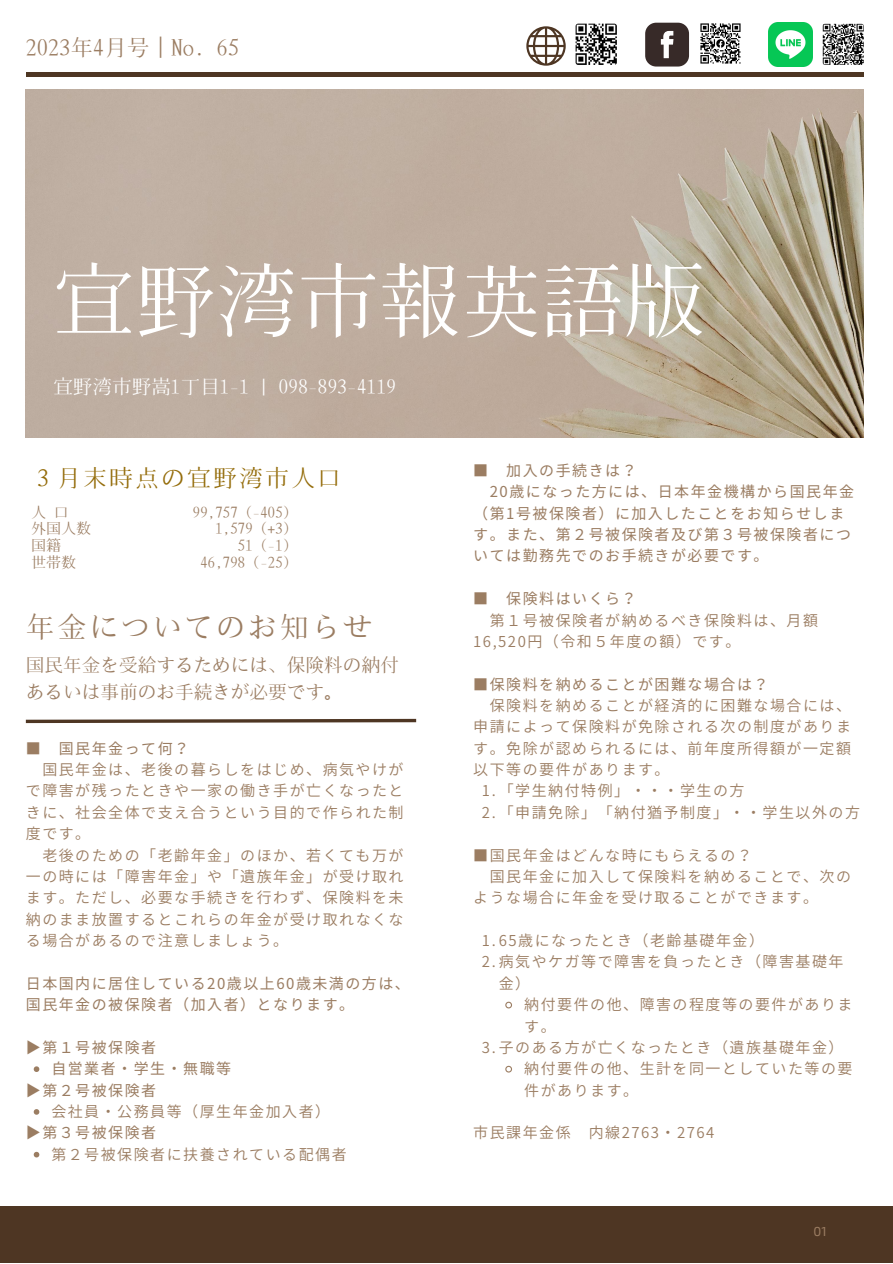
<style>
.page{position:relative;width:893px;height:1264px;background:#fff}
.page>*{position:absolute;margin:0;border:0;box-sizing:border-box;transform-origin:0 0}
.t1{font:81.3px "Generic 3";color:#fff}
.t2{font:29.1px "Generic 3";letter-spacing:.09em;color:#9b7d62}
.t3{font:23.85px "Generic 3";letter-spacing:.09em;color:#946c0a}
.t4{font:22.5px "Generic 3";color:#9b7d62}
.t5{font:19.65px "Generic 3";color:#fff}
.t6{font:18.6px/27px "Generic 3";color:#9b7d62}
.t7{font:15px/21.3px "Generic 2";letter-spacing:.1em;color:#9b7d62;text-align:justify}
.t8{font:15px/21.3px "Generic 1";letter-spacing:.1em;color:#9b7d62}
.t9{font:15px/16.8px "Generic 3";color:#9b7d62}
.t10{font:13.05px "Generic 0";color:#9b7d62}
</style>
<div class="page">
<div style="left:0;top:1206px;width:892px;height:56px;background:#4e3623"></div>
<hr style="left:26px;top:73px;width:837px;height:3px;background:#4e3623">
<svg style="left:34px;top:1066px;width:5px;height:5px"></svg>
<svg style="left:34px;top:1109px;width:5px;height:5px"></svg>
<svg style="left:34px;top:1151px;width:5px;height:6px"></svg>
<img style="left:768px;top:23px;width:44px;height:44px">
<svg style="left:526px;top:26px;width:39px;height:40px"></svg>
<svg style="left:645px;top:23px;width:44px;height:44px;background:#584d4c"></svg>
<img style="left:698px;top:22px;width:44px;height:44px;border-radius:3px">
<img style="left:822px;top:24px;width:41px;height:41px;border-radius:3px">
<img style="left:575px;top:24px;width:41px;height:41px;border-radius:3px">
<svg style="left:25px;top:718px;width:392px;height:6px"></svg>
<img style="left:26px;top:90px;width:837px;height:347px">
<svg style="left:505px;top:1001px;width:7px;height:8px"></svg>
<svg style="left:505px;top:1065px;width:7px;height:8px"></svg>
<h3 class="t4" style="left:26px;top:36px;width:215px">2023年4月号｜No. 65</h3>
<h1 class="t1" style="left:53px;top:259px;width:652px">宜野湾市報英語版</h1>
<h3 class="t5" style="left:53px;top:376px;width:344px">宜野湾市野嵩1丁目1-1 | 098-893-4119</h3>
<h3 class="t3" style="left:31px;top:465px;width:311px">３月末時点の宜野湾市人口</h3>
<p class="t9" style="left:31px;top:503px;width:106px">人 口<br>外国人数 　　国籍<br>世帯数</p>
<p class="t9" style="left:193px;top:503px;width:99px;text-align:right">99,757 (-405)<br>1,579 (+3)<br>51 (-1)<br>46,798 (-25)</p>
<h2 class="t2" style="left:26px;top:612px;width:348px">年金についてのお知らせ</h2>
<p class="t6" style="left:26px;top:651px;width:374px">国民年金を受給するためには、保険料の納付あるいは事前のお手続きが必要です。</p>
<p class="t8" style="left:26px;top:737px;width:165px">■ 国⺠年⾦って何？</p>
<p class="t7" style="left:26px;top:759px;width:379px;text-indent:16px">国⺠年⾦は、⽼後の暮らしをはじめ、病気やけがで障害が残ったときや⼀家の働き⼿が亡くなったときに、社会全体で⽀え合うという⽬的で作られた制度です。</p>
<p class="t7" style="left:26px;top:844px;width:379px;text-indent:16px">⽼後のための「⽼齢年⾦」のほか、若くても万が⼀の時には「障害年⾦」や「遺族年⾦」が受け取れます。ただし、必要な⼿続きを⾏わず、保険料を未納のまま放置するとこれらの年⾦が受け取れなくなる場合があるので注意しましょう。</p>
<p class="t8" style="left:26px;top:972px;width:385px">⽇本国内に居住している20歳以上60歳未満の⽅は、国⺠年⾦の被保険者（加⼊者）となります。</p>
<p class="t8" style="left:26px;top:1036px;width:132px">▶第１号被保険者</p>
<p class="t8" style="left:26px;top:1079px;width:132px">▶第２号被保険者</p>
<p class="t8" style="left:26px;top:1121px;width:132px">▶第３号被保険者</p>
<p class="t8" style="left:51px;top:1057px;width:181px">⾃営業者・学⽣・無職等</p>
<p class="t7" style="left:51px;top:1101px;width:280px">会社員・公務員等（厚⽣年⾦加⼊者）</p>
<p class="t7" style="left:51px;top:1143px;width:297px">第２号被保険者に扶養されている配偶者</p>
<p class="t8" style="left:473px;top:459px;width:165px">■ 加⼊の⼿続きは？</p>
<p class="t8" style="left:489px;top:481px;width:366px">20歳になった⽅には、⽇本年⾦機構から国⺠年⾦</p>
<p class="t8" style="left:473px;top:502px;width:372px">（第1号被保険者）に加⼊したことをお知らせしま</p>
<p class="t8" style="left:473px;top:523px;width:379px">す。また、第２号被保険者及び第３号被保険者につ</p>
<p class="t8" style="left:473px;top:545px;width:297px">いては勤務先でのお⼿続きが必要です。</p>
<p class="t8" style="left:473px;top:588px;width:165px">■ 保険料はいくら？</p>
<p class="t7" style="left:473px;top:610px;width:346px;text-indent:16px">第１号被保険者が納めるべき保険料は、⽉額<br>16,520円（令和５年度の額）です。</p>
<p class="t8" style="left:473px;top:673px;width:297px">■保険料を納めることが困難な場合は？</p>
<p class="t7" style="left:473px;top:695px;width:379px;text-indent:16px">保険料を納めることが経済的に困難な場合には、申請によって保険料が免除される次の制度があります。免除が認められるには、前年度所得額が⼀定額以下等の要件があります。</p>
<p class="t7" style="left:482px;top:780px;width:379px">1.「学⽣納付特例」・・・学⽣の⽅<br>2.「申請免除」「納付猶予制度」・・学⽣以外の⽅</p>
<p class="t7" style="left:473px;top:844px;width:280px">■国⺠年⾦はどんな時にもらえるの？</p>
<p class="t7" style="left:489px;top:866px;width:363px">国⺠年⾦に加⼊して保険料を納めることで、次の</p>
<p class="t7" style="left:473px;top:887px;width:346px">ような場合に年⾦を受け取ることができます。</p>
<p class="t7" style="left:482px;top:930px;width:283px">1.65歳になったとき（⽼齢基礎年⾦）</p>
<p class="t7" style="left:482px;top:951px;width:363px">2.病気やケガ等で障害を負ったとき（障害基礎年</p>
<p class="t7" style="left:498px;top:973px;width:33px">⾦）</p>
<p class="t7" style="left:524px;top:994px;width:330px">納付要件の他、障害の程度等の要件がありま</p>
<p class="t7" style="left:524px;top:1015px;width:33px">す。</p>
<p class="t7" style="left:482px;top:1037px;width:363px">3.⼦のある⽅が亡くなったとき（遺族基礎年⾦）</p>
<p class="t7" style="left:524px;top:1058px;width:330px">納付要件の他、⽣計を同⼀としていた等の要</p>
<p class="t7" style="left:524px;top:1079px;width:115px">件があります。</p>
<p class="t7" style="left:473px;top:1122px;width:243px">市⺠課年⾦係 内線2763・2764</p>
<p class="t10" style="left:813px;top:1224px;width:15px">01</p>
</div>
